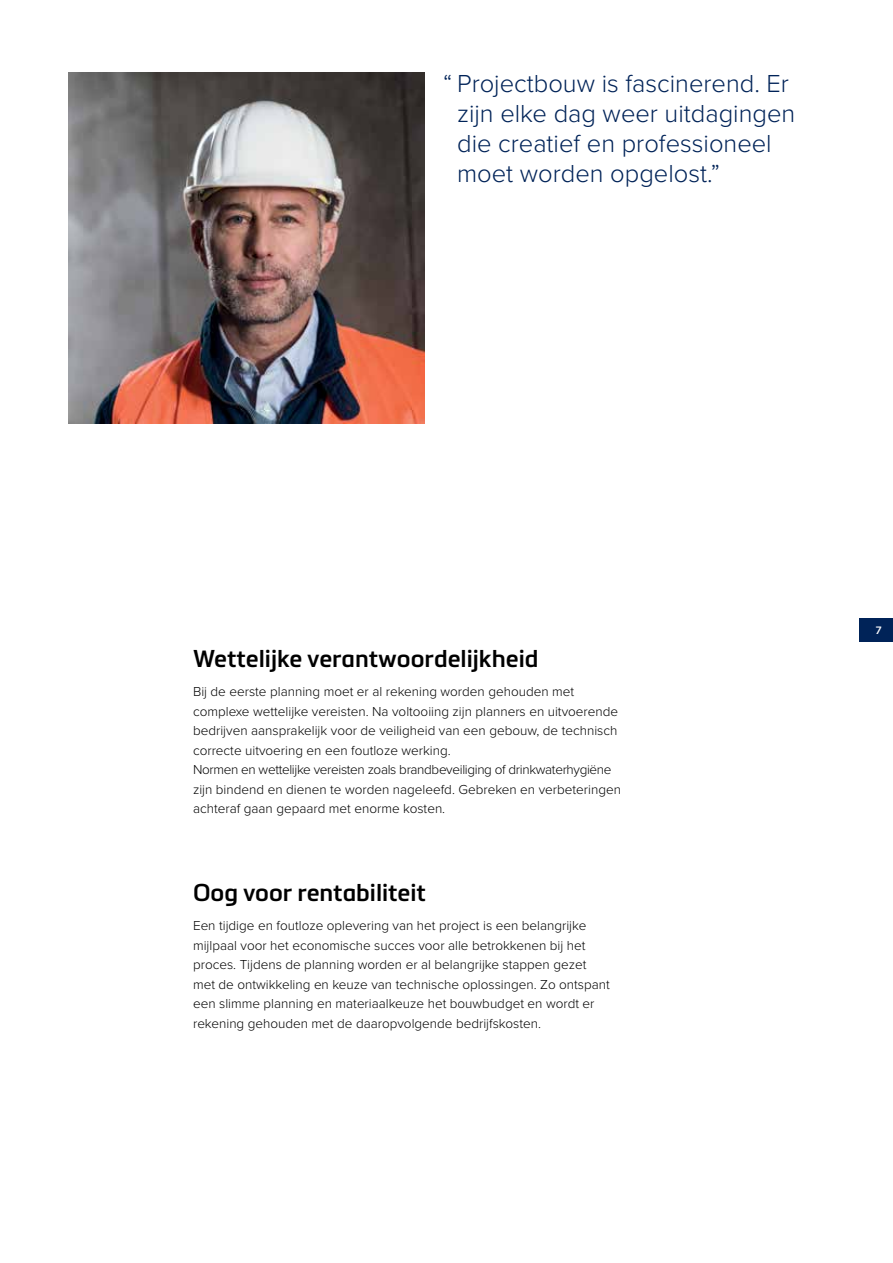
<style>
.page{position:relative;width:893px;height:1263px;background:#fff}
.page>*{position:absolute;margin:0;border:0;box-sizing:border-box;transform-origin:0 0}
.t1{font:300 25.5px/30px "Proxima Nova";color:#002358}
.t2{font:600 24px "Metronic Pro";color:#000}
.t3{font:300 13.5px/19.5px "Proxima Nova";color:#000}
.t4{font:600 10.5px "Metronic Pro";color:#fff}
</style>
<div class="page">
<img style="left:68px;top:72px;width:356px;height:351px">
<div style="left:859px;top:618px;width:34px;height:24px;background:#002358"></div>
<h1 class="t1" style="left:457px;top:67px;width:340px;text-indent:-14px">“ Projectbouw is fascinerend. Er zijn elke dag weer uitdagingen die creatief en professioneel moet worden opgelost.”</h1>
<h2 class="t2" style="left:193px;top:644px;width:347px">Wettelijke verantwoordelijkheid</h2>
<p class="t3" style="left:193px;top:681px;width:429px">Bij de eerste planning moet er al rekening worden gehouden met complexe wettelijke vereisten. Na voltooiing zijn planners en uitvoerende bedrijven aansprakelijk voor de veiligheid van een gebouw, de technisch correcte uitvoering en een foutloze werking.<br>Normen en wettelijke vereisten zoals brandbeveiliging of drinkwaterhygiëne zijn bindend en dienen te worden nageleefd. Gebreken en verbeteringen achteraf gaan gepaard met enorme kosten.</p>
<h2 class="t2" style="left:193px;top:878px;width:234px">Oog voor rentabiliteit</h2>
<p class="t3" style="left:193px;top:915px;width:418px">Een tijdige en foutloze oplevering van het project is een belangrijke mijlpaal voor het economische succes voor alle betrokkenen bij het proces. Tijdens de planning worden er al belangrijke stappen gezet met de ontwikkeling en keuze van technische oplossingen. Zo ontspant een slimme planning en materiaalkeuze het bouwbudget en wordt er rekening gehouden met de daaropvolgende bedrijfskosten.</p>
<p class="t4" style="left:876px;top:624px;width:7px">7</p>
</div>
